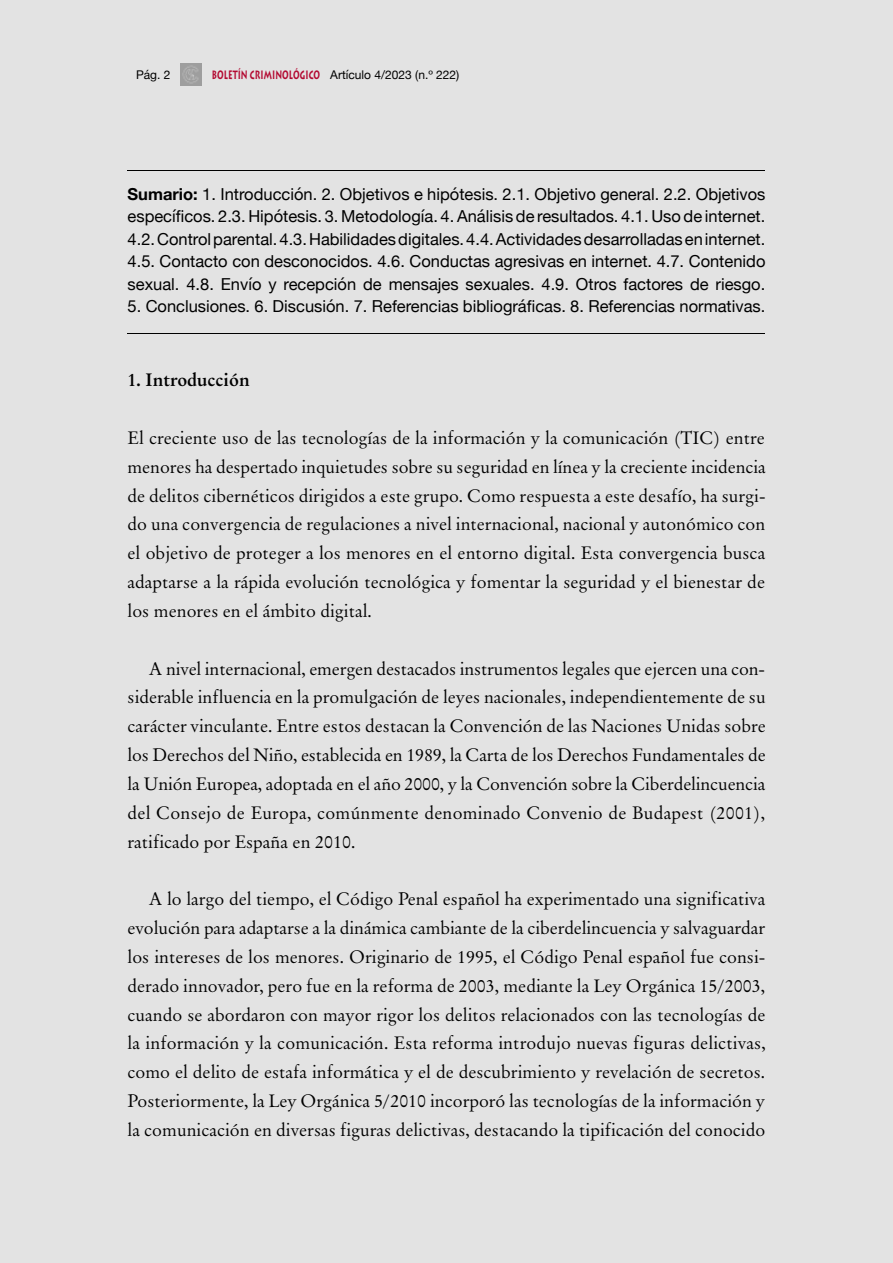
<style>
.page{position:relative;width:893px;height:1263px;background:#e3e3e3}
.page>*{position:absolute;margin:0;border:0;box-sizing:border-box;transform-origin:0 0}
.t1{font:18px/28.8px "Original Garamond BT";color:#000;text-align:justify}
.t2{font:700 18px "Original Garamond BT";color:#000}
.t3{font:16.5px/22.5px "Helvetica Neue";color:#000;text-align:justify}
.t4{font:12px "Helvetica Neue";color:#000}
.s1{font-family:"Lithos";font-weight:700;color:#b30931}
.s2{font-weight:700}
</style>
<div class="page">
<img style="left:181px;top:64px;width:21px;height:21px">
<hr style="left:128px;top:333px;width:637px;height:1px;background:#000">
<hr style="left:128px;top:170px;width:637px;height:1px;background:#000">
<p class="t4" style="left:136px;top:66px;width:36px">Pág. 2</p>
<p class="t4" style="left:212px;top:66px;width:249px"><span class="s1">BOLETÍN CRIMINOLÓGICO</span> Artículo 4/2023 (n.º 222)</p>
<p class="t3" style="left:128px;top:184px;width:639px"><span class="s2">Sumario:</span> 1. Introducción. 2. Objetivos e hipótesis. 2.1. Objetivo general. 2.2. Objetivos específicos. 2.3. Hipótesis. 3. Metodología. 4. Análisis de resultados. 4.1. Uso de internet.<br>4.2. Control parental. 4.3. Habilidades digitales. 4.4. Actividades desarrolladas en internet.<br>4.5. Contacto con desconocidos. 4.6. Conductas agresivas en internet. 4.7. Contenido sexual. 4.8. Envío y recepción de mensajes sexuales. 4.9. Otros factores de riesgo.</p>
<p class="t3" style="left:128px;top:296px;width:639px">5. Conclusiones. 6. Discusión. 7. Referencias bibliográficas. 8. Referencias normativas.</p>
<p class="t2" style="left:128px;top:369px;width:124px">1. Introducción</p>
<p class="t1" style="left:128px;top:423px;width:640px">El creciente uso de las tecnologías de la información y la comunicación (TIC) entre menores ha despertado inquietudes sobre su seguridad en línea y la creciente incidencia de delitos cibernéticos dirigidos a este grupo. Como respuesta a este desafío, ha surgi&shy;do una convergencia de regulaciones a nivel internacional, nacional y autonómico con el objetivo de proteger a los menores en el entorno digital. Esta convergencia busca adaptarse a la rápida evolución tecnológica y fomentar la seguridad y el bienestar de los menores en el ámbito digital.</p>
<p class="t1" style="left:128px;top:654px;width:640px;text-indent:21px">A nivel internacional, emergen destacados instrumentos legales que ejercen una con&shy;siderable influencia en la promulgación de leyes nacionales, independientemente de su carácter vinculante. Entre estos destacan la Convención de las Naciones Unidas sobre los Derechos del Niño, establecida en 1989, la Carta de los Derechos Fundamentales de la Unión Europea, adoptada en el año 2000, y la Convención sobre la Ciberdelincuencia del Consejo de Europa, comúnmente denominado Convenio de Budapest (2001), ratificado por España en 2010.</p>
<p class="t1" style="left:128px;top:884px;width:640px;text-indent:21px">A lo largo del tiempo, el Código Penal español ha experimentado una significativa evolución para adaptarse a la dinámica cambiante de la ciberdelincuencia y salvaguardar los intereses de los menores. Originario de 1995, el Código Penal español fue consi&shy;derado innovador, pero fue en la reforma de 2003, mediante la Ley Orgánica 15/2003, cuando se abordaron con mayor rigor los delitos relacionados con las tecnologías de la información y la comunicación. Esta reforma introdujo nuevas figuras delictivas, como el delito de estafa informática y el de descubrimiento y revelación de secretos.<br>Posteriormente, la Ley Orgánica 5/2010 incorporó las tecnologías de la información y la comunicación en diversas figuras delictivas, destacando la tipificación del conocido</p>
</div>
